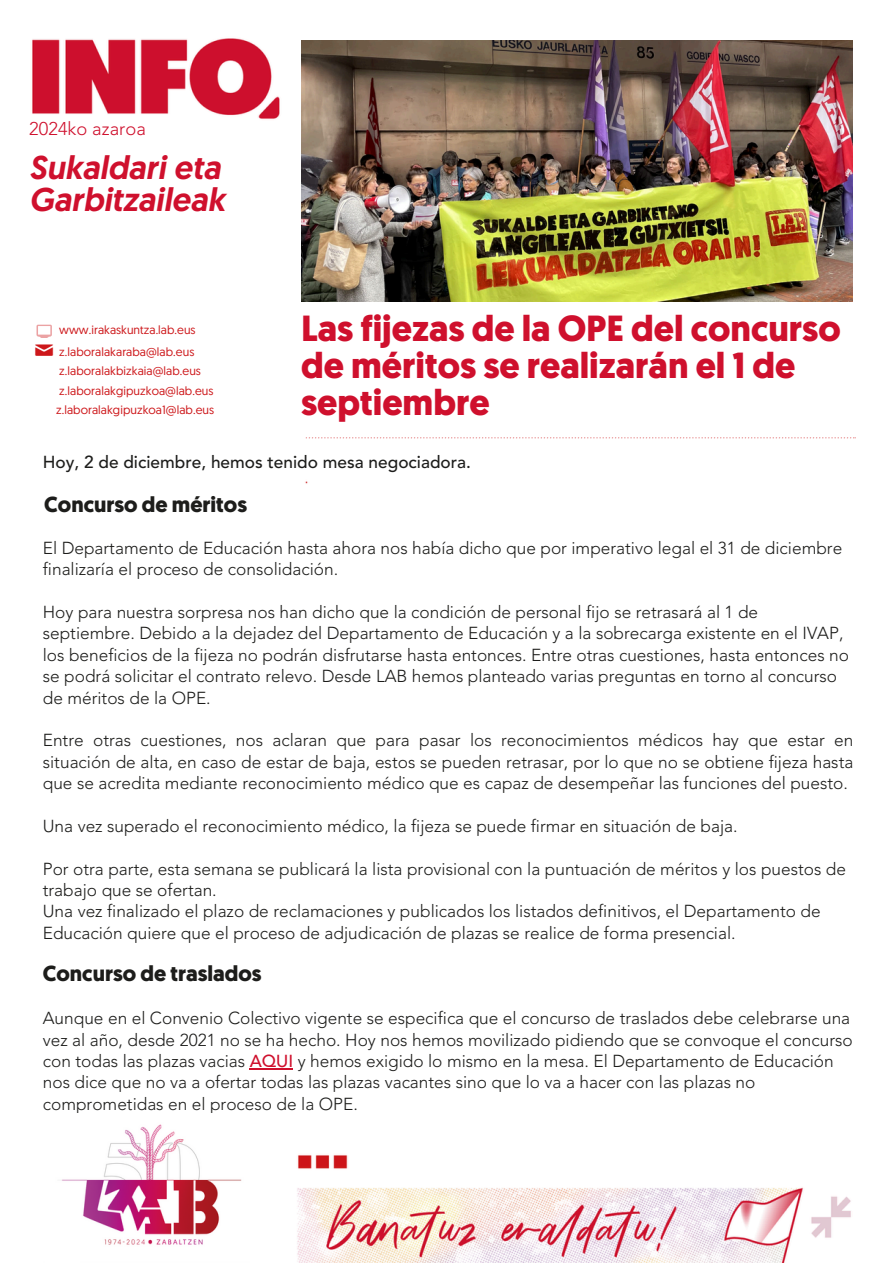
<style>
.page{position:relative;width:894px;height:1264px;background:#fff}
.page>*{position:absolute;margin:0;border:0;box-sizing:border-box;transform-origin:0 0}
.t1{font:700 36.3px/37.2px "Geomanist";color:#cf102d}
.t2{font:italic 500 33px/31.5px "Geomanist";color:#cf102d}
.t3{font:700 21.75px "Geomanist";color:#1d1d1b}
.t4{font:19.5px "entypo";color:#cd171a}
.t5{font:300 18.3px "Avenir LT Pro";letter-spacing:.005em;color:#cf102d}
.t6{font:300 17.25px/21.3px "Avenir LT Pro";color:#1d1d1b}
.t7{font:500 17.25px "Avenir LT Pro";color:#1d1d1b}
.t8{font:12px "Geomanist";letter-spacing:.005em;color:#cd171a}
.s1{font-weight:500;color:#cf102d}
</style>
<div class="page">
<img style="left:32px;top:38px;width:824px;height:1224px">
<svg style="left:36px;top:325px;width:16px;height:13px"></svg>
<svg style="left:305px;top:437px;width:550px;height:1px"></svg>
<hr style="left:250px;top:1068px;width:43px;height:1px;background:#cf102d">
<img style="left:43px;top:1113px;width:215px;height:149px">
<div style="left:323px;top:53px;width:550px;height:259px;background:#fff"></div>
<img style="left:301px;top:40px;width:551px;height:261px">
<p class="t5" style="left:29px;top:121px;width:118px">2024ko azaroa</p>
<p class="t2" style="left:29px;top:155px;width:197px">Sukaldari eta<br>Garbitzaileak</p>
<p class="t8" style="left:59px;top:325px;width:138px">www.irakaskuntza.lab.eus</p>
<h3 class="t8" style="left:59px;top:346px;width:136px">z.laboralakaraba@lab.eus</h3>
<h4 class="t8" style="left:59px;top:366px;width:143px">z.laboralakbizkaia@lab.eus</h4>
<h4 class="t8" style="left:59px;top:385px;width:156px">z.laboralakgipuzkoa@lab.eus</h4>
<h4 class="t8" style="left:56px;top:405px;width:159px">z.laboralakgipuzkoa1@lab.eus</h4>
<h4 class="t4" style="left:35px;top:340px;width:20px">✉</h4>
<p class="t1" style="left:301px;top:313px;width:541px">Las fijezas de la OPE del concurso de méritos se realizarán el 1 de septiembre</p>
<p class="t7" style="left:43px;top:455px;width:429px">Hoy, 2 de diciembre, hemos tenido mesa negociadora.</p>
<h4 class="t3" style="left:44px;top:496px;width:204px">Concurso de méritos</h4>
<h4 class="t6" style="left:43px;top:539px;width:800px">El Departamento de Educación hasta ahora nos había dicho que por imperativo legal el 31 de diciembre finalizaría el proceso de consolidación.</h4>
<h1 class="t6" style="left:43px;top:603px;width:807px">Hoy para nuestra sorpresa nos han dicho que la condición de personal fijo se retrasará al 1 de septiembre. Debido a la dejadez del Departamento de Educación y a la sobrecarga existente en el IVAP, los beneficios de la fijeza no podrán disfrutarse hasta entonces. Entre otras cuestiones, hasta entonces no se podrá solicitar el contrato relevo. Desde LAB hemos planteado varias preguntas en torno al concurso de méritos de la OPE.</h1>
<p class="t6" style="left:43px;top:731px;width:811px;text-align:justify">Entre otras cuestiones, nos aclaran que para pasar los reconocimientos médicos hay que estar en situación de alta, en caso de estar de baja, estos se pueden retrasar, por lo que no se obtiene fijeza hasta que se acredita mediante reconocimiento médico que es capaz de desempeñar las funciones del puesto.</p>
<h1 class="t6" style="left:43px;top:816px;width:696px">Una vez superado el reconocimiento médico, la fijeza se puede firmar en situación de baja.</h1>
<p class="t6" style="left:43px;top:859px;width:804px">Por otra parte, esta semana se publicará la lista provisional con la puntuación de méritos y los puestos de trabajo que se ofertan.<br>Una vez finalizado el plazo de reclamaciones y publicados los listados definitivos, el Departamento de Educación quiere que el proceso de adjudicación de plazas se realice de forma presencial.</p>
<h4 class="t3" style="left:43px;top:964px;width:220px">Concurso de traslados</h4>
<p class="t6" style="left:43px;top:1009px;width:811px">Aunque en el Convenio Colectivo vigente se especifica que el concurso de traslados debe celebrarse una vez al año, desde 2021 no se ha hecho. Hoy nos hemos movilizado pidiendo que se convoque el concurso con todas las plazas vacias <span class="s1">AQUI</span> y hemos exigido lo mismo en la mesa. El Departamento de Educación nos dice que no va a ofertar todas las plazas vacantes sino que lo va a hacer con las plazas no comprometidas en el proceso de la OPE.</p>
</div>
